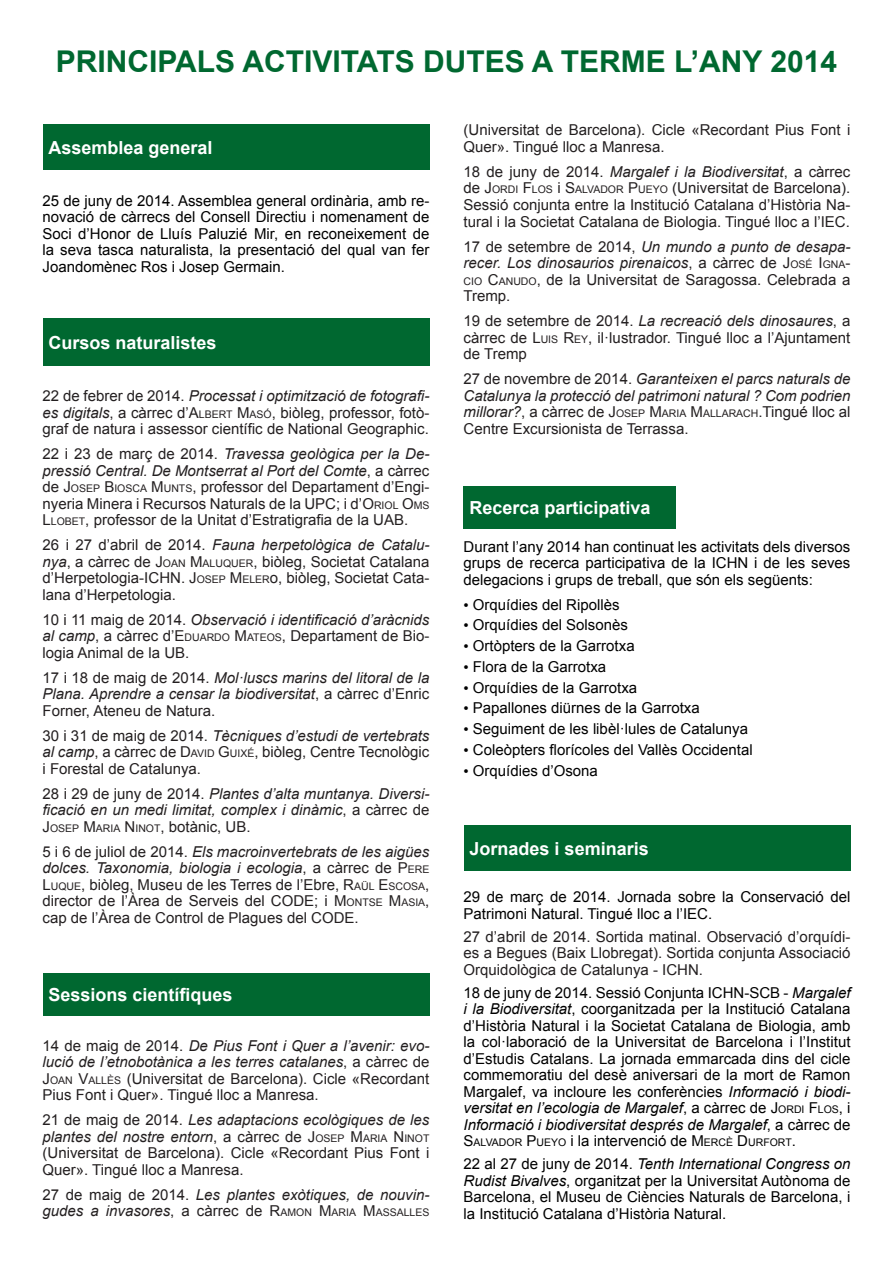
<style>
.page{position:relative;width:893px;height:1263px;background:#fff}
.page>*{position:absolute;margin:0;border:0;box-sizing:border-box;transform-origin:0 0}
.t1{font:700 30px "Arial";color:#006830}
.t2{font:700 18px "Arial";color:#fff}
.t3{font:15px/16.5px "Arial";color:#231f20;text-align:justify}
.t4{font:15px/16.5px "Arial";color:#000;text-align:justify}
.t5{font:italic 15px/16.5px "Arial";color:#231f20;text-align:justify}
.t6{font:10.5px "Arial";color:#231f20}
.t7{font:10.5px "Arial";color:#000}
.s1{font-style:italic}
.s2{font-style:inherit}
.s3{font-size:10.5px}
.s4{font-style:normal}
.s5{font-size:15px}
.s6{font-style:italic;font-size:15px}
.s7{font-style:normal;font-size:10.5px}
.s8{font-family:"Times New Roman"}
</style>
<div class="page">
<div style="left:43px;top:973px;width:386px;height:42px;background:#006830"></div>
<div style="left:43px;top:318px;width:386px;height:48px;background:#006830"></div>
<div style="left:463px;top:486px;width:213px;height:42px;background:#006830"></div>
<div style="left:43px;top:125px;width:386px;height:45px;background:#006830"></div>
<div style="left:464px;top:825px;width:386px;height:46px;background:#006830"></div>
<h1 class="t1" style="left:56px;top:41px;width:783px">PRINCIPALS ACTIVITATS DUTES A TERME L’ANY 2014</h1>
<p class="t2" style="left:49px;top:135px;width:166px">Assemblea general</p>
<p class="t4" style="left:43px;top:193px;width:388px">25 de juny de 2014. Assemblea general ordinària, amb re&shy;novació de càrrecs del Consell Directiu i nomenament de Soci d’Honor de Lluís Paluzié Mir, en reconeixement de la seva tasca naturalista, la presentació del qual van fer Joandomènec Ros i Josep Germain.</p>
<p class="t2" style="left:49px;top:330px;width:170px">Cursos naturalistes</p>
<p class="t3" style="left:43px;top:388px;width:388px">22 de febrer de 2014. <span class="s1">Processat i optimització de fotografi&shy;es digitals</span>, a càrrec d’<span class="s2">A</span><span class="s3">LBERT</span> <span class="s2">M</span><span class="s3">ASÓ</span>, biòleg, professor, fotò&shy;graf de natura i assessor científic de National Geographic.</p>
<p class="t3" style="left:43px;top:446px;width:388px">22 i 23 de març de 2014. <span class="s1">Travessa geològica per la De&shy;pressió Central. De Montserrat al Port del Comte</span>, a càrrec de <span class="s2">J</span><span class="s3">OSEP</span> <span class="s2">B</span><span class="s3">IOSCA</span> <span class="s2">M</span><span class="s3">UNTS</span>, professor del Departament d’Engi&shy;nyeria Minera i Recursos Naturals de la UPC; i d’<span class="s2">O</span><span class="s3">RIOL</span> <span class="s2">O</span><span class="s3">MS </span><span class="s2">L</span><span class="s3">LOBET</span><span class="s2">,</span> professor de la Unitat d’Estratigrafia de la UAB.</p>
<p class="t3" style="left:43px;top:537px;width:388px">26 i 27 d’abril de 2014. <span class="s1">Fauna herpetològica de Catalu&shy;nya</span>, a càrrec de <span class="s2">J</span><span class="s3">OAN</span> <span class="s2">M</span><span class="s3">ALUQUER</span>, biòleg, Societat Catalana d’Herpetologia-ICHN. <span class="s2">J</span><span class="s3">OSEP</span> <span class="s2">M</span><span class="s3">ELER</span>o, biòleg, Societat Cata&shy;lana d’Herpetologia.</p>
<p class="t3" style="left:43px;top:611px;width:388px">10 i 11 maig de 2014. <span class="s1">Observació i identificació d’aràcnids al camp</span>, a càrrec d’<span class="s2">E</span> <span class="s3">DUARDO</span> <span class="s2">M</span><span class="s3">ATEOS</span>, Departament de Bio&shy;logia Animal de la UB.</p>
<p class="t5" style="left:43px;top:669px;width:388px"><span class="s4">17 i 18 de maig de 2014.</span> Mol·luscs marins del litoral de la Plana. Aprendre a censar la biodiversitat<span class="s4">, a càrrec d’Enric Forner, Ateneu de Natura.</span></p>
<p class="t3" style="left:43px;top:727px;width:388px">30 i 31 de maig de 2014. <span class="s1">Tècniques d’estudi de vertebrats al camp</span>, a càrrec de <span class="s2">D</span><span class="s3">AVID</span> <span class="s2">G</span><span class="s3">UIXÉ</span>, biòleg, Centre Tecnològic i Forestal de Catalunya.</p>
<p class="t5" style="left:43px;top:785px;width:388px"><span class="s4">28 i 29 de juny de 2014.</span> Plantes d’alta muntanya. Diversi&shy;ficació en un medi limitat, complex i dinàmic<span class="s4">, a càrrec de</span></p>
<p class="t6" style="left:43px;top:821px;width:210px"><span class="s5">J</span>OSEP <span class="s5">M</span>ARIA <span class="s5">N</span> INOT<span class="s5">, botànic, UB.</span></p>
<p class="t3" style="left:43px;top:843px;width:388px">5 i 6 de juliol de 2014. <span class="s1">Els macroinvertebrats de les aigües dolces. Taxonomia, biologia i ecologia</span>, a càrrec de <span class="s2">P</span><span class="s3">ERE </span><span class="s2">L</span><span class="s3">UQUE</span>, biòleg, Museu de les Terres de l’Ebre, <span class="s2">R</span><span class="s3">AÜL</span> <span class="s2">E</span><span class="s3">SCOSA</span>, director de l’Àrea de Serveis del CODE; i <span class="s2">M</span><span class="s3">ONTSE</span> <span class="s2">M</span><span class="s3">ASIA</span>, cap de l’Àrea de Control de Plagues del CODE.</p>
<p class="t2" style="left:49px;top:982px;width:186px">Sessions científiques</p>
<p class="t3" style="left:43px;top:1037px;width:388px">14 de maig de 2014. <span class="s1">De Pius Font i Quer a l’avenir: evo&shy;lució de l’etnobotànica a les terres catalanes</span>, a càrrec de <span class="s2">J</span><span class="s3">OAN</span> <span class="s2">V</span><span class="s3">ALLÈS</span> (Universitat de Barcelona). Cicle «Recordant Pius Font i Quer». Tingué lloc a Manresa.</p>
<p class="t3" style="left:43px;top:1112px;width:388px">21 de maig de 2014. <span class="s1">Les adaptacions ecològiques de les plantes del nostre entorn</span>, a càrrec de <span class="s2">J</span><span class="s3">OSEP</span> <span class="s2">M</span><span class="s3">ARIA</span> <span class="s2">N</span> <span class="s3">INOT </span>(Universitat de Barcelona). Cicle «Recordant Pius Font i Quer». Tingué lloc a Manresa.</p>
<p class="t5" style="left:43px;top:1186px;width:388px"><span class="s4">27 de maig de 2014.</span> Les plantes exòtiques, de nouvin-</p>
<p class="t6" style="left:43px;top:1206px;width:388px"><span class="s6">gudes a invasores</span><span class="s5">, a càrrec de</span> <span class="s5">R</span>AMON <span class="s5">M</span>ARIA <span class="s5">M</span>ASSALLES</p>
<p class="t3" style="left:463px;top:122px;width:388px">(Universitat de Barcelona). Cicle «Recordant Pius Font i<br>Quer». Tingué lloc a Manresa.</p>
<p class="t3" style="left:463px;top:164px;width:388px">18 de juny de 2014. <span class="s1">Margalef i la Biodiversitat</span>, a càrrec de <span class="s2">J</span><span class="s3">ORDI</span> <span class="s2">F</span> <span class="s3">LOS</span> i <span class="s2">S</span><span class="s3">ALVADOR</span> <span class="s2">P</span><span class="s3">UEYO</span> (Universitat de Barcelona).<br>Sessió conjunta entre la Institució Catalana d’Història Na&shy;tural i la Societat Catalana de Biologia. Tingué lloc a l’IEC.</p>
<p class="t3" style="left:463px;top:238px;width:388px">17 de setembre de 2014, <span class="s1">Un mundo a punto de desapa&shy;recer. Los dinosaurios pirenaicos</span>, a càrrec de <span class="s2">J</span><span class="s3">OSÉ</span> <span class="s2">I</span> <span class="s3">GNA</span><span class="s2">-</span><span class="s3">CIO</span> <span class="s2">C</span><span class="s3">ANUDO</span>, de la Universitat de Saragossa. Celebrada a Tremp.</p>
<p class="t3" style="left:463px;top:313px;width:388px">19 de setembre de 2014. <span class="s1">La recreació dels dinosaures</span>, a càrrec de <span class="s2">L</span><span class="s3">UIS</span> <span class="s2">R</span><span class="s3">EY</span>, il·lustrador. Tingué lloc a l’Ajuntament de Tremp</p>
<p class="t5" style="left:463px;top:371px;width:388px"><span class="s4">27 de novembre de 2014.</span> Garanteixen el parcs naturals de Catalunya la protecció del patrimoni natural ? Com podrien millorar?<span class="s4">, a càrrec de</span> <span class="s4">J</span><span class="s7">OSEP</span> <span class="s4">M</span><span class="s7">ARIA</span> <span class="s4">M</span><span class="s7">ALLARACH</span><span class="s4">.Tingué lloc al Centre Excursionista de Terrassa.</span></p>
<p class="t2" style="left:469px;top:495px;width:183px">Recerca participativa</p>
<p class="t4" style="left:463px;top:538px;width:388px">Durant l’any 2014 han continuat les activitats dels diversos grups de recerca participativa de la ICHN i de les seves delegacions i grups de treball, que són els següents:</p>
<p class="t4" style="left:463px;top:596px;width:158px"><span class="s8">•</span> Orquídies del Ripollès</p>
<p class="t4" style="left:463px;top:617px;width:166px"><span class="s8">•</span> Orquídies del Solsonès</p>
<p class="t4" style="left:463px;top:638px;width:173px"><span class="s8">•</span> Ortòpters de la Garrotxa</p>
<p class="t4" style="left:463px;top:658px;width:144px"><span class="s8">•</span> Flora de la Garrotxa</p>
<p class="t4" style="left:463px;top:679px;width:175px"><span class="s8">•</span> Orquídies de la Garrotxa</p>
<p class="t4" style="left:463px;top:700px;width:238px"><span class="s8">•</span> Papallones diürnes de la Garrotxa</p>
<p class="t4" style="left:463px;top:721px;width:286px"><span class="s8">•</span> Seguiment de les libèl·lules de Catalunya</p>
<p class="t4" style="left:463px;top:741px;width:291px"><span class="s8">•</span> Coleòpters florícoles del Vallès Occidental</p>
<p class="t4" style="left:463px;top:762px;width:136px"><span class="s8">•</span> Orquídies d’Osona</p>
<p class="t2" style="left:470px;top:836px;width:181px">Jornades i seminaris</p>
<p class="t4" style="left:464px;top:889px;width:388px">29 de març de 2014. Jornada sobre la Conservació del<br>Patrimoni Natural. Tingué lloc a l’IEC.</p>
<p class="t3" style="left:464px;top:928px;width:388px">27 d’abril de 2014. Sortida matinal. Observació d’orquídi&shy;es a Begues (Baix Llobregat). Sortida conjunta Associació Orquidològica de Catalunya - ICHN.</p>
<p class="t4" style="left:464px;top:984px;width:388px">18 de juny de 2014. Sessió Conjunta ICHN-SCB - <span class="s1">Margalef i la Biodiversitat</span>, coorganitzada per la Institució Catalana d’Història Natural i la Societat Catalana de Biologia, amb la col·laboració de la Universitat de Barcelona i l’Institut d’Estudis Catalans. La jornada emmarcada dins del cicle commemoratiu del desè aniversari de la mort de Ramon Margalef, va incloure les conferències <span class="s1">Informació i biodi&shy;versitat en l’ecologia de Margalef</span>, a càrrec de <span class="s2">J</span><span class="s3">ORDI</span> <span class="s2">F</span> <span class="s3">LOS</span>, i <span class="s1">Informació i biodiversitat després de Margalef</span>, a càrrec de</p>
<p class="t7" style="left:464px;top:1136px;width:334px"><span class="s5">S</span>ALVADOR <span class="s5">P</span>UEYO <span class="s5">i la intervenció de</span> <span class="s5">M</span>ERCÈ <span class="s5">D</span> URFORT<span class="s5">.</span></p>
<p class="t4" style="left:464px;top:1156px;width:388px">22 al 27 de juny de 2014. <span class="s1">Tenth International Congress on Rudist Bivalves</span>, organitzat per la Universitat Autònoma de Barcelona, el Museu de Ciències Naturals de Barcelona, i la Institució Catalana d’Història Natural.</p>
</div>
